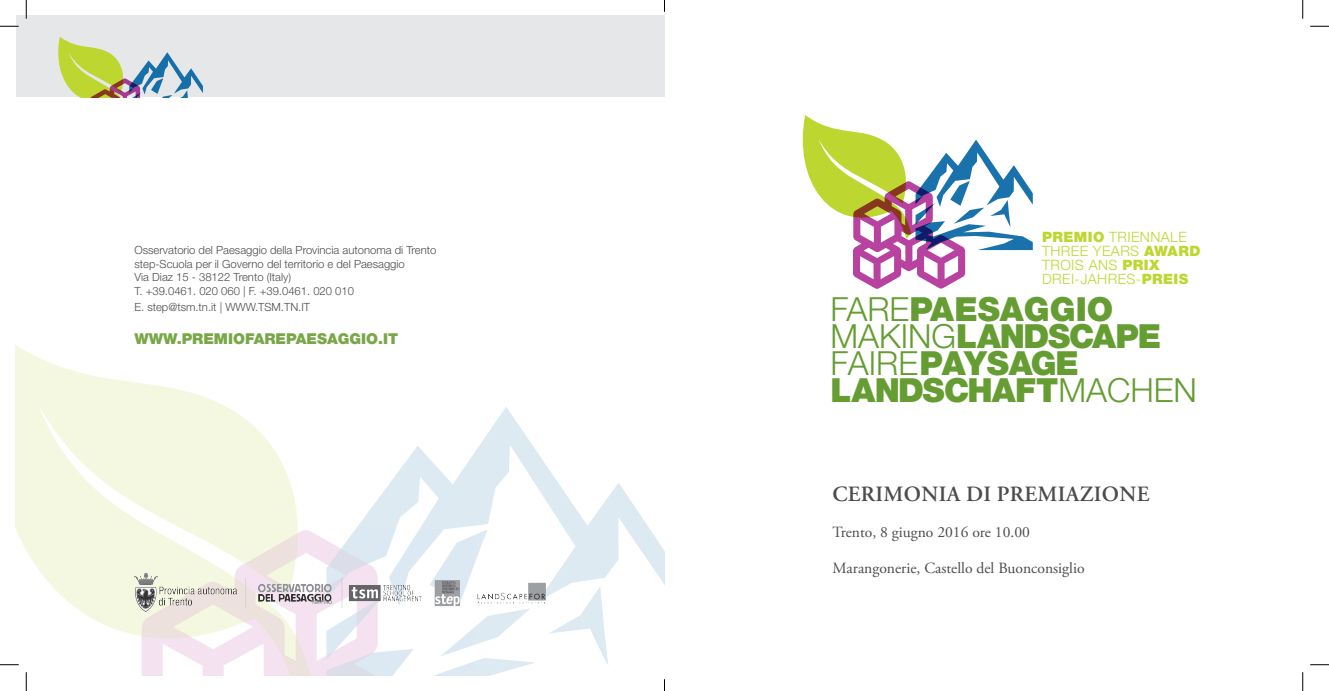
<style>
.page{position:relative;width:1329px;height:691px;background:#fff}
.page>*{position:absolute;margin:0;border:0;box-sizing:border-box;transform-origin:0 0}
.t1{font:900 33.25px "Helvetica Neue LT Std";letter-spacing:-.02em;color:#659d32}
.t2{font:900 33.25px "Helvetica Neue LT Std";letter-spacing:-.04em;color:#659d32}
.t3{font:900 33.25px "Helvetica Neue LT Std";color:#659d32}
.t4{font:600 21.75px "Adobe Garamond Pro";letter-spacing:.015em;color:#4b4c4d}
.t5{font:15.5px "Adobe Garamond Pro";color:#4b4c4d}
.CORPO_TESTO{font:900 15px "Helvetica Neue LT Std";color:#79a748}
.t6{font:300 14.25px "Helvetica Neue LT Std";letter-spacing:.03em;color:#bed630}
.CORPO_TESTO-2{font:300 11.25px "Helvetica Neue LT Std";color:#4b4c4d}
.s1{font-weight:900}
.s2{font-weight:300}
</style>
<div class="page">
<svg style="left:802px;top:115px;width:230px;height:174px"></svg>
<div style="left:16px;top:16px;width:648px;height:81px;background:#e6e7e9"></div>
<svg style="left:58px;top:37px;width:145px;height:60px"></svg>
<svg style="left:356px;top:407px;width:308px;height:268px"></svg>
<svg style="left:16px;top:345px;width:282px;height:321px;fill:#f5f8e0"></svg>
<svg style="left:141px;top:529px;width:333px;height:146px"></svg>
<img style="left:134px;top:573px;width:413px;height:38px">
<svg style="left:0;top:25px;width:19px;height:2px"></svg>
<svg style="left:1310px;top:25px;width:18px;height:2px"></svg>
<svg style="left:0;top:663px;width:19px;height:2px"></svg>
<svg style="left:1310px;top:664px;width:18px;height:1px"></svg>
<svg style="left:25px;top:0;width:2px;height:19px"></svg>
<svg style="left:25px;top:672px;width:2px;height:18px"></svg>
<svg style="left:1302px;top:0;width:1px;height:19px"></svg>
<svg style="left:1302px;top:672px;width:1px;height:18px"></svg>
<p class="CORPO_TESTO-2" style="left:134px;top:243px;width:303px">Osservatorio del Paesaggio della Provincia autonoma di Trento</p>
<p class="CORPO_TESTO-2" style="left:134px;top:257px;width:272px">step-Scuola per il Governo del territorio e del Paesaggio</p>
<p class="CORPO_TESTO-2" style="left:134px;top:270px;width:158px">Via Diaz 15 - 38122 Trento (Italy)</p>
<p class="CORPO_TESTO-2" style="left:134px;top:284px;width:221px">T. +39.0461. 020 060 | F. +39.0461. 020 010</p>
<p class="CORPO_TESTO-2" style="left:134px;top:299px;width:177px">E. step@tsm.tn.it | WWW.TSM.TN.IT</p>
<p class="CORPO_TESTO" style="left:134px;top:330px;width:265px">WWW.PREMIOFAREPAESAGGIO.IT</p>
<p class="t6" style="left:1041px;top:228px;width:146px"><span class="s1">PREMIO</span> TRIENNALE</p>
<p class="t6" style="left:1041px;top:242px;width:160px">THREE YEARS <span class="s1">AWARD</span></p>
<p class="t6" style="left:1041px;top:256px;width:119px">TROIS ANS <span class="s1">PRIX</span></p>
<p class="t6" style="left:1041px;top:270px;width:148px">DREI-JAHRES-<span class="s1">PREIS</span></p>
<p class="t3" style="left:830px;top:289px;width:284px"><span class="s2">FARE</span>PAESAGGIO</p>
<p class="t2" style="left:830px;top:316px;width:332px"><span class="s2">MAKING</span>LANDSCAPE</p>
<p class="t1" style="left:830px;top:343px;width:250px"><span class="s2">FAIRE</span>PAYSAGE</p>
<p class="t1" style="left:830px;top:370px;width:368px">LANDSCHAFT<span class="s2">MACHEN</span></p>
<p class="t4" style="left:832px;top:481px;width:318px">CERIMONIA DI PREMIAZIONE</p>
<p class="t5" style="left:832px;top:522px;width:199px">Trento, 8 giugno 2016 ore 10.00</p>
<p class="t5" style="left:832px;top:558px;width:253px">Marangonerie, Castello del Buonconsiglio</p>
</div>
